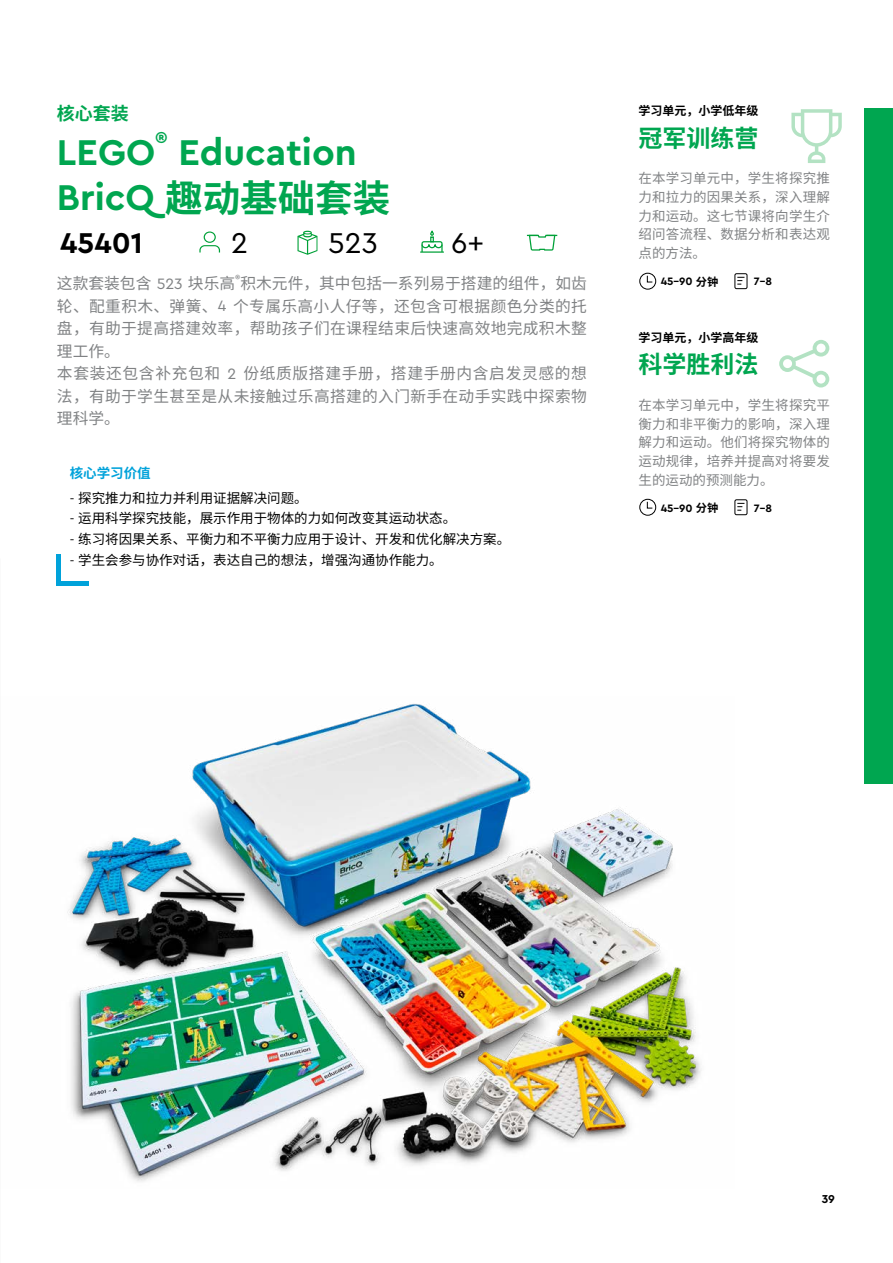
<style>
.page{position:relative;width:893px;height:1263px;background:#fff}
.page>*{position:absolute;margin:0;border:0;box-sizing:border-box;transform-origin:0 0}
.t1{font:700 37.5px "Cera Pro";color:#00a650}
.t2{font:700 37.5px "Noto Sans CJ Ksc";color:#00a650}
.t3{font:30px "Cera Pro";color:#000}
.t4{font:700 30px "Cera Pro";color:#000}
.t5{font:700 24px "Noto Sans CJ Ksc";color:#00a650}
.t6{font:700 21.9px "Cera Pro";color:#00a650}
.t7{font:700 18px "Noto Sans CJ Ksc";color:#00a650}
.t8{font:15.75px/22.5px "Noto Sans CJ Ksc";letter-spacing:.02em;color:#808284}
.t9{font:15.75px "Noto Sans CJ Ksc";color:#808284}
.t10{font:13.5px/18.8px "Noto Sans CJ Ksc";letter-spacing:.015em;color:#808284;text-align:justify}
.t11{font:13.5px "Noto Sans CJ Ksc";color:#000}
.t12{font:700 13.5px "Noto Sans CJ Ksc";color:#00a2da}
.t13{font:700 12px "Noto Sans CJ Ksc";color:#000}
.t14{font:700 12px "Cera Pro";color:#000}
.t15{font:700 11.25px "Cera Pro";color:#000}
.t16{font:9.15px "Cera Pro";color:#808284}
.s1{font-family:"Cera Pro"}
.s2{font-family:"Noto Sans CJ Ksc"}
</style>
<div class="page">
<img style="left:67px;top:704px;width:634px;height:478px">
<div style="left:864px;top:108px;width:29px;height:675px;background:#00a650"></div>
<hr style="left:57px;top:555px;width:4px;height:31px;background:#00a2da">
<hr style="left:57px;top:582px;width:31px;height:4px;background:#00a2da">
<div style="left:204px;top:231px;width:12px;height:12px;border:1px solid #00a138;border-radius:50%"></div>
<svg style="left:199px;top:245px;width:22px;height:8px"></svg>
<svg style="left:297px;top:231px;width:20px;height:24px"></svg>
<svg style="left:421px;top:230px;width:22px;height:21px"></svg>
<hr style="left:420px;top:251px;width:24px;height:2px;background:#00a138">
<svg style="left:527px;top:234px;width:30px;height:17px"></svg>
<svg style="left:646px;top:275px;width:7px;height:8px"></svg>
<div style="left:639px;top:273px;width:17px;height:17px;border:1px solid #000;border-radius:50%"></div>
<div style="left:734px;top:273px;width:13px;height:16px;border:1px solid #000;border-radius:2px"></div>
<svg style="left:737px;top:277px;width:7px;height:8px"></svg>
<svg style="left:646px;top:501px;width:7px;height:8px"></svg>
<div style="left:639px;top:499px;width:17px;height:17px;border:1px solid #000;border-radius:50%"></div>
<div style="left:734px;top:499px;width:13px;height:16px;border:1px solid #000;border-radius:2px"></div>
<svg style="left:737px;top:503px;width:7px;height:8px"></svg>
<svg style="left:791px;top:109px;width:51px;height:54px"></svg>
<svg style="left:779px;top:340px;width:50px;height:47px"></svg>
<p class="t7" style="left:57px;top:103px;width:73px">核心套装</p>
<h1 class="t1" style="left:57px;top:128px;width:100px">LEGO</h1>
<h3 class="t6" style="left:155px;top:126px;width:14px">®</h3>
<h1 class="t1" style="left:178px;top:128px;width:180px">Education</h1>
<h1 class="t2" style="left:57px;top:177px;width:335px"><span class="s1">BricQ</span> 趣动基础套装</h1>
<h2 class="t4" style="left:60px;top:223px;width:84px">45401</h2>
<h2 class="t3" style="left:231px;top:223px;width:18px">2</h2>
<h2 class="t3" style="left:328px;top:223px;width:51px">523</h2>
<h2 class="t3" style="left:451px;top:223px;width:35px">6+</h2>
<p class="t16" style="left:235px;top:272px;width:7px">®</p>
<p class="t8" style="left:57px;top:295px;width:532px">轮、配重积木、弹簧、<span class="s1">4</span> 个专属乐高小人仔等，还包含可根据颜色分类的托盘，有助于提高搭建效率，帮助孩子们在课程结束后快速高效地完成积木整理工作。<br>本套装还包含补充包和 <span class="s1">2</span> 份纸质版搭建手册，搭建手册内含启发灵感的想法，有助于学生甚至是从未接触过乐高搭建的入门新手在动手实践中探索物理科学。</p>
<p class="t9" style="left:57px;top:275px;width:531px">这款套装包含 <span class="s1">523</span> 块乐高积木元件，其中包括一系列易于搭建的组件，如齿</p>
<p class="t12" style="left:70px;top:465px;width:83px">核心学习价值</p>
<p class="t11" style="left:70px;top:490px;width:240px"><span class="s1">-</span> 探究推力和拉力并利用证据解决问题。</p>
<p class="t11" style="left:70px;top:511px;width:388px"><span class="s1">-</span> 运用科学探究技能，展示作用于物体的力如何改变其运动状态。</p>
<p class="t11" style="left:70px;top:531px;width:442px"><span class="s1">-</span> 练习将因果关系、平衡力和不平衡力应用于设计、开发和优化解决方案。</p>
<p class="t11" style="left:70px;top:552px;width:375px"><span class="s1">-</span> 学生会参与协作对话，表达自己的想法，增强沟通协作能力。</p>
<p class="t13" style="left:639px;top:104px;width:121px">学习单元，小学低年级</p>
<h3 class="t5" style="left:639px;top:124px;width:121px">冠军训练营</h3>
<p class="t10" style="left:639px;top:169px;width:193px">在本学习单元中，学生将探究推力和拉力的因果关系，深入理解力和运动。这七节课将向学生介绍问答流程、数据分析和表达观点的方法。</p>
<p class="t15" style="left:661px;top:274px;width:59px">45-90 <span class="s2">分钟</span></p>
<p class="t15" style="left:754px;top:274px;width:20px">7-8</p>
<p class="t13" style="left:639px;top:330px;width:121px">学习单元，小学高年级</p>
<h3 class="t5" style="left:639px;top:351px;width:121px">科学胜利法</h3>
<p class="t10" style="left:639px;top:396px;width:193px">在本学习单元中，学生将探究平衡力和非平衡力的影响，深入理解力和运动。他们将探究物体的运动规律，培养并提高对将要发生的运动的预测能力。</p>
<p class="t15" style="left:661px;top:500px;width:59px">45-90 <span class="s2">分钟</span></p>
<p class="t15" style="left:754px;top:500px;width:20px">7-8</p>
<p class="t14" style="left:822px;top:1191px;width:15px">39</p>
</div>
